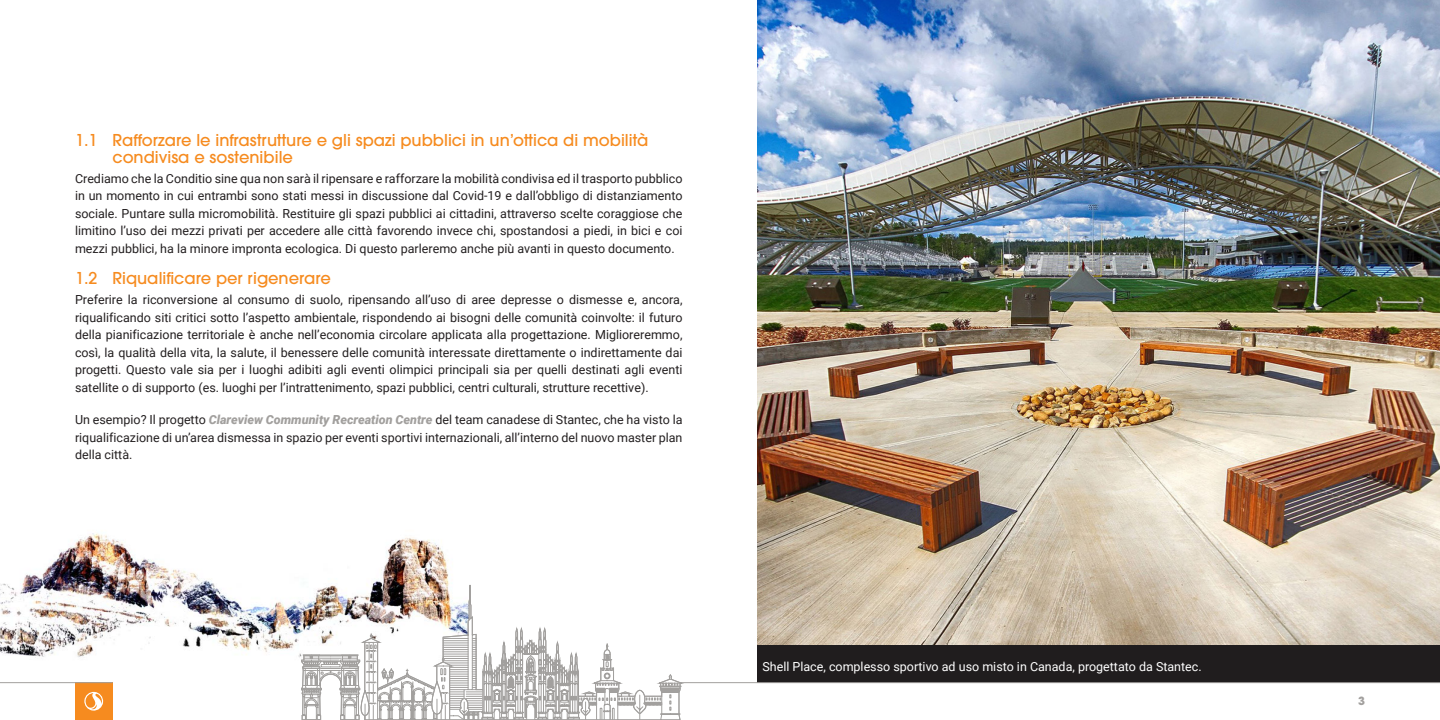
<style>
.page{position:relative;width:1440px;height:720px;background:#fff}
.page>*{position:absolute;margin:0;border:0;box-sizing:border-box;transform-origin:0 0}
.Heading_Style_3{font:500 16.25px/16.2px "ITC Avant Garde Pro";color:#f68b1f}
.Body{font:12.5px/17.5px "Roboto";color:#231f20;text-align:justify}
.Body-2{font:12.5px "Roboto";color:#fff}
.t1{font:700 11.25px "ITC Avant Garde Pro";color:#a2a09e}
.s1{font-weight:900;font-style:italic;color:#a2a09e}
</style>
<div class="page">
<img style="left:758px;top:0;width:682px;height:645px">
<div style="left:758px;top:645px;width:682px;height:38px;background:#201d1e"></div>
<hr style="left:680px;top:682px;width:760px;height:1px;background:#a2a09e">
<img style="left:0;top:533px;width:449px;height:164px">
<svg style="left:301px;top:577px;width:382px;height:143px"></svg>
<div style="left:75px;top:682px;width:37px;height:38px;background:#f68b1f"></div>
<svg style="left:84px;top:691px;width:20px;height:20px"></svg>
<hr style="left:0;top:682px;width:112px;height:1px;background:#a2a09e">
<p class="Heading_Style_3" style="left:112px;top:132px;width:538px;text-indent:-38px">1.1 Rafforzare le infrastrutture e gli spazi pubblici in un’ottica di mobilità condivisa e sostenibile</p>
<p class="Body" style="left:75px;top:169px;width:609px">Crediamo che la Conditio sine qua non sarà il ripensare e rafforzare la mobilità condivisa ed il trasporto pubblico in un momento in cui entrambi sono stati messi in discussione dal Covid-19 e dall’obbligo di distanziamento sociale. Puntare sulla micromobilità. Restituire gli spazi pubblici ai cittadini, attraverso scelte coraggiose che limitino l’uso dei mezzi privati per accedere alle città favorendo invece chi, spostandosi a piedi, in bici e coi mezzi pubblici, ha la minore impronta ecologica. Di questo parleremo anche più avanti in questo documento.</p>
<p class="Heading_Style_3" style="left:75px;top:270px;width:257px">1.2 Riqualificare per rigenerare</p>
<p class="Body" style="left:75px;top:291px;width:609px">Preferire la riconversione al consumo di suolo, ripensando all’uso di aree depresse o dismesse e, ancora, riqualificando siti critici sotto l’aspetto ambientale, rispondendo ai bisogni delle comunità coinvolte: il futuro della pianificazione territoriale è anche nell’economia circolare applicata alla progettazione. Miglioreremmo, così, la qualità della vita, la salute, il benessere delle comunità interessate direttamente o indirettamente dai progetti. Questo vale sia per i luoghi adibiti agli eventi olimpici principali sia per quelli destinati agli eventi satellite o di supporto (es. luoghi per l’intrattenimento, spazi pubblici, centri culturali, strutture recettive).</p>
<p class="Body" style="left:75px;top:411px;width:609px">Un esempio? Il progetto <span class="s1">Clareview Community Recreation Centre</span> del team canadese di Stantec, che ha visto la riqualificazione di un’area dismessa in spazio per eventi sportivi internazionali, all’interno del nuovo master plan della città.</p>
<p class="Body-2" style="left:762px;top:657px;width:441px">Shell Place, complesso sportivo ad uso misto in Canada, progettato da Stantec.</p>
<p class="t1" style="left:1358px;top:694px;width:8px">3</p>
</div>
